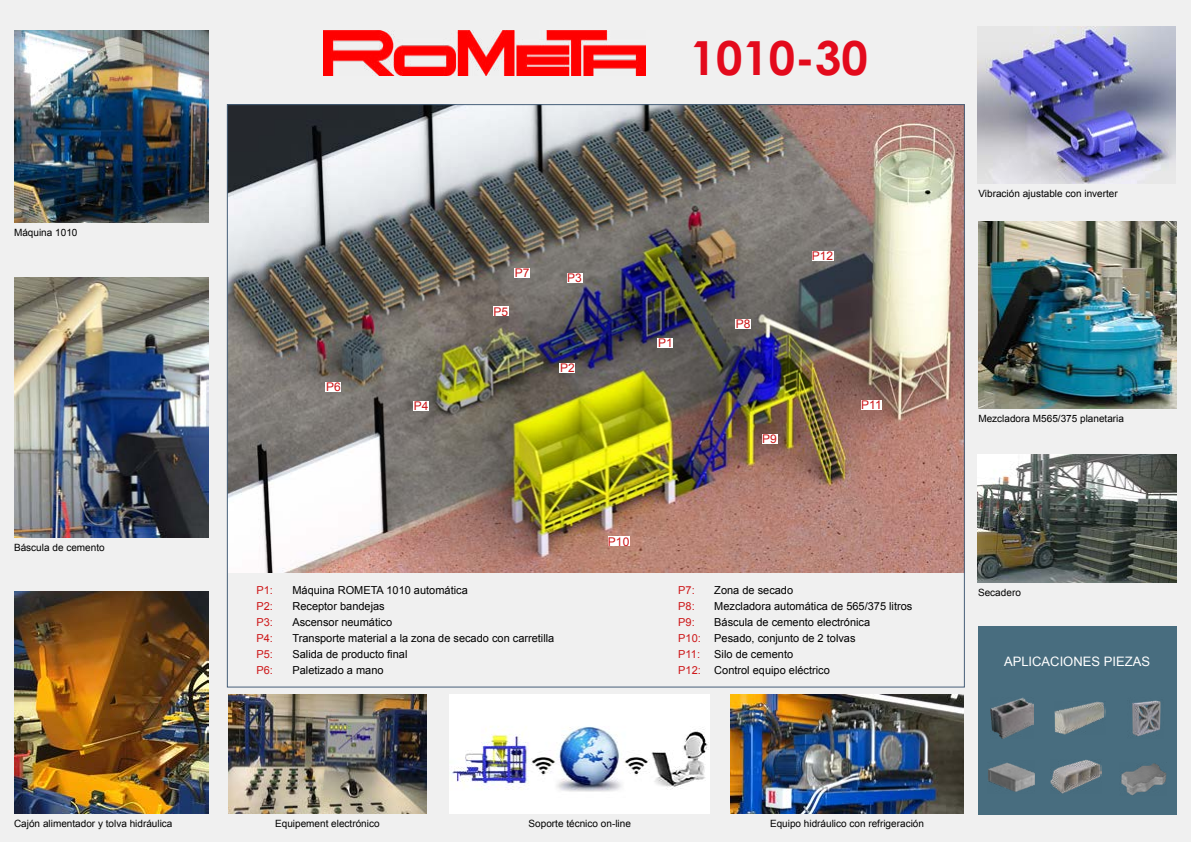
<style>
.page{position:relative;width:1191px;height:842px;background:#f0f0f0}
.page>*{position:absolute;margin:0;border:0;box-sizing:border-box;transform-origin:0 0}
.t1{font:700 47px "Century Gothic";color:#e30a1c}
.t2{font:13px "Arial";color:#fff}
.t3{font:12px "Arial";color:#cd1719}
.t4{font:11px/16px "Arial";color:#000}
.t5{font:11px "Arial";color:#cd1719}
.t6{font:10px "Arial";color:#000}
.s1{color:#cd1719}
</style>
<div class="page">
<img style="left:228px;top:694px;width:198px;height:119px">
<img style="left:323px;top:31px;width:323px;height:44px">
<img style="left:978px;top:221px;width:198px;height:188px">
<img style="left:14px;top:277px;width:194px;height:260px">
<img style="left:450px;top:694px;width:259px;height:120px">
<div style="left:978px;top:626px;width:198px;height:188px;background:#486d7f"></div>
<img style="left:991px;top:697px;width:42px;height:41px">
<img style="left:1054px;top:702px;width:51px;height:32px">
<img style="left:1132px;top:700px;width:29px;height:36px">
<img style="left:730px;top:694px;width:233px;height:119px">
<img style="left:14px;top:592px;width:195px;height:222px">
<img style="left:977px;top:27px;width:198px;height:157px">
<img style="left:1050px;top:759px;width:51px;height:35px">
<img style="left:988px;top:762px;width:47px;height:30px">
<img style="left:1121px;top:763px;width:45px;height:32px">
<img style="left:229px;top:106px;width:734px;height:466px">
<div style="left:326px;top:382px;width:15px;height:9px;background:#fff"></div>
<div style="left:658px;top:339px;width:15px;height:9px;background:#fff"></div>
<div style="left:560px;top:363px;width:15px;height:10px;background:#fff"></div>
<div style="left:567px;top:274px;width:15px;height:9px;background:#fff"></div>
<div style="left:413px;top:401px;width:16px;height:9px;background:#fff"></div>
<div style="left:493px;top:307px;width:15px;height:9px;background:#fff"></div>
<div style="left:514px;top:269px;width:16px;height:9px;background:#fff"></div>
<div style="left:735px;top:319px;width:15px;height:10px;background:#fff"></div>
<div style="left:762px;top:434px;width:15px;height:10px;background:#fff"></div>
<div style="left:608px;top:537px;width:21px;height:9px;background:#fff"></div>
<div style="left:861px;top:400px;width:21px;height:10px;background:#fff"></div>
<div style="left:811px;top:251px;width:22px;height:9px;background:#fff"></div>
<img style="left:14px;top:30px;width:194px;height:193px">
<img style="left:978px;top:454px;width:198px;height:129px">
<p class="t6" style="left:14px;top:226px;width:65px">Máquina 1010</p>
<p class="t6" style="left:14px;top:541px;width:92px">Báscula de cemento</p>
<h1 class="t1" style="left:690px;top:29px;width:179px">1010-30</h1>
<p class="t3" style="left:326px;top:379px;width:16px">P6</p>
<p class="t3" style="left:414px;top:398px;width:16px">P4</p>
<p class="t3" style="left:515px;top:265px;width:16px">P7</p>
<p class="t3" style="left:493px;top:303px;width:16px">P5</p>
<p class="t3" style="left:567px;top:270px;width:16px">P3</p>
<p class="t3" style="left:560px;top:360px;width:16px">P2</p>
<p class="t3" style="left:658px;top:335px;width:16px">P1</p>
<p class="t3" style="left:735px;top:316px;width:16px">P8</p>
<p class="t3" style="left:762px;top:431px;width:16px">P9</p>
<p class="t3" style="left:812px;top:248px;width:23px">P12</p>
<p class="t3" style="left:861px;top:397px;width:22px">P11</p>
<p class="t5" style="left:256px;top:583px;width:18px">P1:</p>
<p class="t4" style="left:292px;top:583px;width:177px">Máquina ROMETA 1010 automática</p>
<p class="t5" style="left:256px;top:599px;width:18px">P2:</p>
<p class="t4" style="left:292px;top:599px;width:94px">Receptor bandejas</p>
<p class="t5" style="left:256px;top:615px;width:18px">P3:</p>
<p class="t4" style="left:292px;top:615px;width:101px">Ascensor neumático</p>
<p class="t5" style="left:256px;top:631px;width:18px">P4:</p>
<p class="t4" style="left:292px;top:631px;width:263px">Transporte material a la zona de secado con carretilla</p>
<p class="t5" style="left:256px;top:647px;width:18px">P5:</p>
<p class="t4" style="left:292px;top:647px;width:116px">Salida de producto final</p>
<p class="t5" style="left:256px;top:663px;width:18px">P6:</p>
<p class="t4" style="left:292px;top:663px;width:93px">Paletizado a mano</p>
<p class="t3" style="left:608px;top:533px;width:23px">P10</p>
<p class="t5" style="left:678px;top:583px;width:18px">P7:</p>
<p class="t4" style="left:714px;top:583px;width:80px">Zona de secado</p>
<p class="t5" style="left:678px;top:599px;width:18px">P8:</p>
<p class="t4" style="left:714px;top:599px;width:200px">Mezcladora automática de 565/375 litros</p>
<p class="t5" style="left:678px;top:615px;width:18px">P9:</p>
<p class="t4" style="left:678px;top:615px;width:193px;text-indent:36px">Báscula de cemento electrónica<br><span class="s1">P10:</span> Pesado, conjunto de 2 tolvas<br><span class="s1">P11:</span></p>
<p class="t4" style="left:678px;top:647px;width:153px;text-align:center">Silo de cemento<br><span class="s1">P12:</span> Control equipo eléctrico</p>
<p class="t6" style="left:978px;top:187px;width:141px">Vibración ajustable con inverter</p>
<p class="t6" style="left:978px;top:412px;width:147px">Mezcladora M565/375 planetaria</p>
<p class="t6" style="left:978px;top:586px;width:44px">Secadero</p>
<p class="t2" style="left:1004px;top:653px;width:147px">APLICACIONES PIEZAS</p>
<p class="t6" style="left:275px;top:817px;width:106px">Equipement electrónico</p>
<p class="t6" style="left:14px;top:817px;width:160px">Cajón alimentador y tolva hidráulica</p>
<p class="t6" style="left:528px;top:817px;width:104px">Soporte técnico on-line</p>
<p class="t6" style="left:770px;top:817px;width:155px">Equipo hidráulico con refrigeración</p>
</div>
